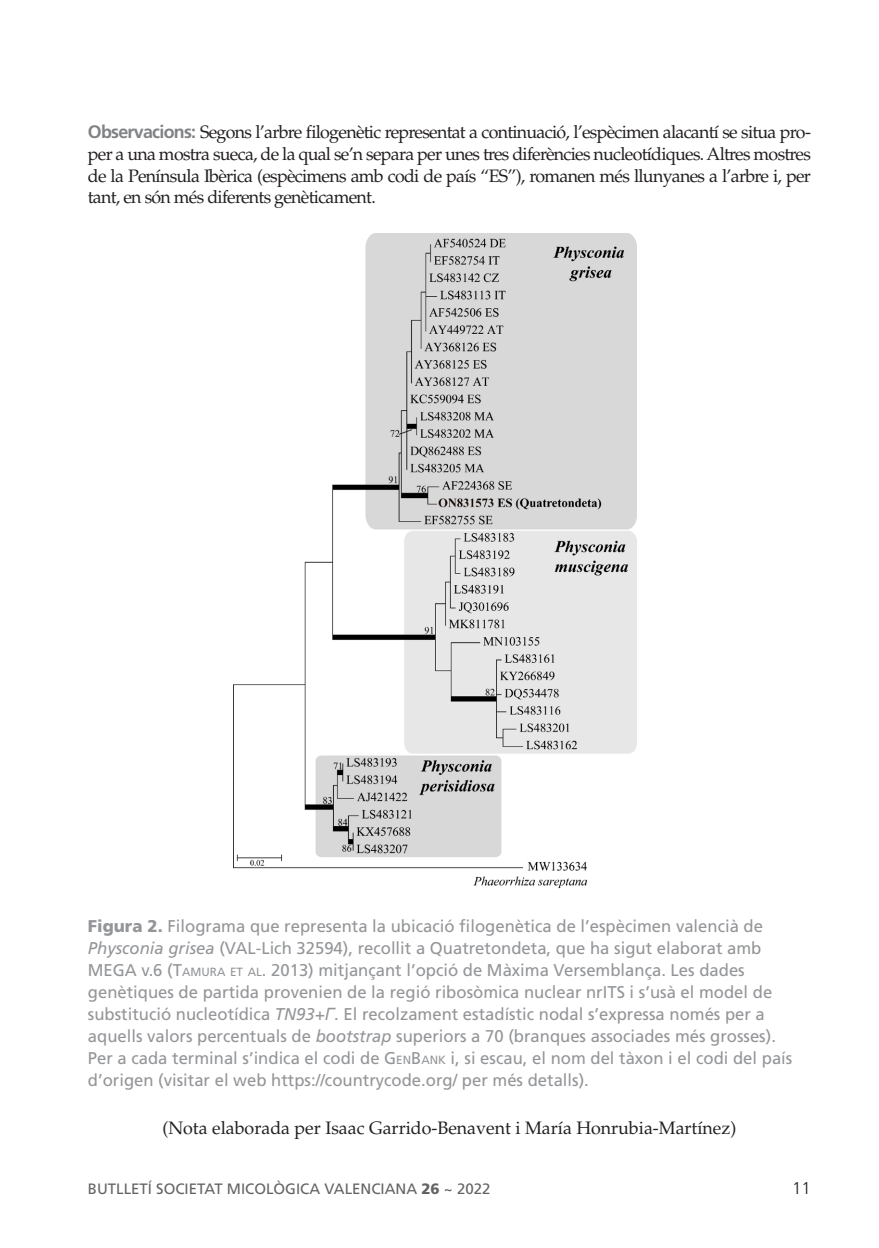
<style>
.page{position:relative;width:879px;height:1248px;background:#fff}
.page>*{position:absolute;margin:0;border:0;box-sizing:border-box;transform-origin:0 0}
.Texto_Base{font:18px/21.6px "Palatino LT Std";letter-spacing:-.04em;color:#231f20;text-align:justify}
.Texto_Base-2{font:18px "Palatino LT Std";color:#231f20}
.t1{font:17px/22px "Frutiger LT Std";color:#939598}
.t2{font:300 17px "Frutiger LT Std";color:#231f20}
.t3{font:15px "Frutiger LT Std";color:#636366}
.s1{font-family:"Frutiger LT Std";font-weight:700;color:#808285}
.s2{font-weight:900}
.s3{font-style:italic}
.s4{font-style:inherit}
.s5{font-size:11.8px}
.s6{font-family:"Arial";font-style:italic}
</style>
<div class="page">
<img style="left:234px;top:233px;width:403px;height:655px">
<p class="Texto_Base" style="left:88px;top:122px;width:724px"><span class="s1">Observacions:</span> Segons l’arbre filogenètic representat a continuació, l’espècimen alacantí se situa pro&shy;per a una mostra sueca, de la qual se’n separa per unes tres diferències nucleotídiques. Altres mostres de la Península Ibèrica (espècimens amb codi de país “ES”), romanen més llunyanes a l’arbre i, per tant, en són més diferents genèticament.</p>
<p class="t1" style="left:88px;top:914px;width:706px"><span class="s2">Figura 2.</span> Filograma que representa la ubicació filogenètica de l’espècimen valencià de <span class="s3">Physconia grisea</span> (VAL-Lich 32594), recollit a Quatretondeta, que ha sigut elaborat amb MEGA v.6 (<span class="s4">T</span><span class="s5">AMURA ET AL</span><span class="s4">.</span> 2013) mitjançant l’opció de Màxima Versemblança. Les dades genètiques de partida provenien de la regió ribosòmica nuclear nrITS i s’usà el model de substitució nucleotídica <span class="s3">TN93+</span><span class="s6">Γ</span>. El recolzament estadístic nodal s’expressa només per a aquells valors percentuals de <span class="s3">bootstrap</span> superiors a 70 (branques associades més grosses).<br>Per a cada terminal s’indica el codi de <span class="s4">G</span><span class="s5">EN</span><span class="s4">B</span><span class="s5">ANK</span> i, si escau, el nom del tàxon i el codi del país d’origen (visitar el web https://countrycode.org/ per més detalls).</p>
<p class="Texto_Base-2" style="left:162px;top:1116px;width:575px">(Nota elaborada per Isaac Garrido-Benavent i María Honrubia-Martínez)</p>
<p class="t3" style="left:88px;top:1179px;width:404px">BUTLLETÍ SOCIETAT MICOLÒGICA VALENCIANA <span class="s2">26</span> ~ 2022</p>
<p class="t2" style="left:792px;top:1177px;width:20px">11</p>
</div>
